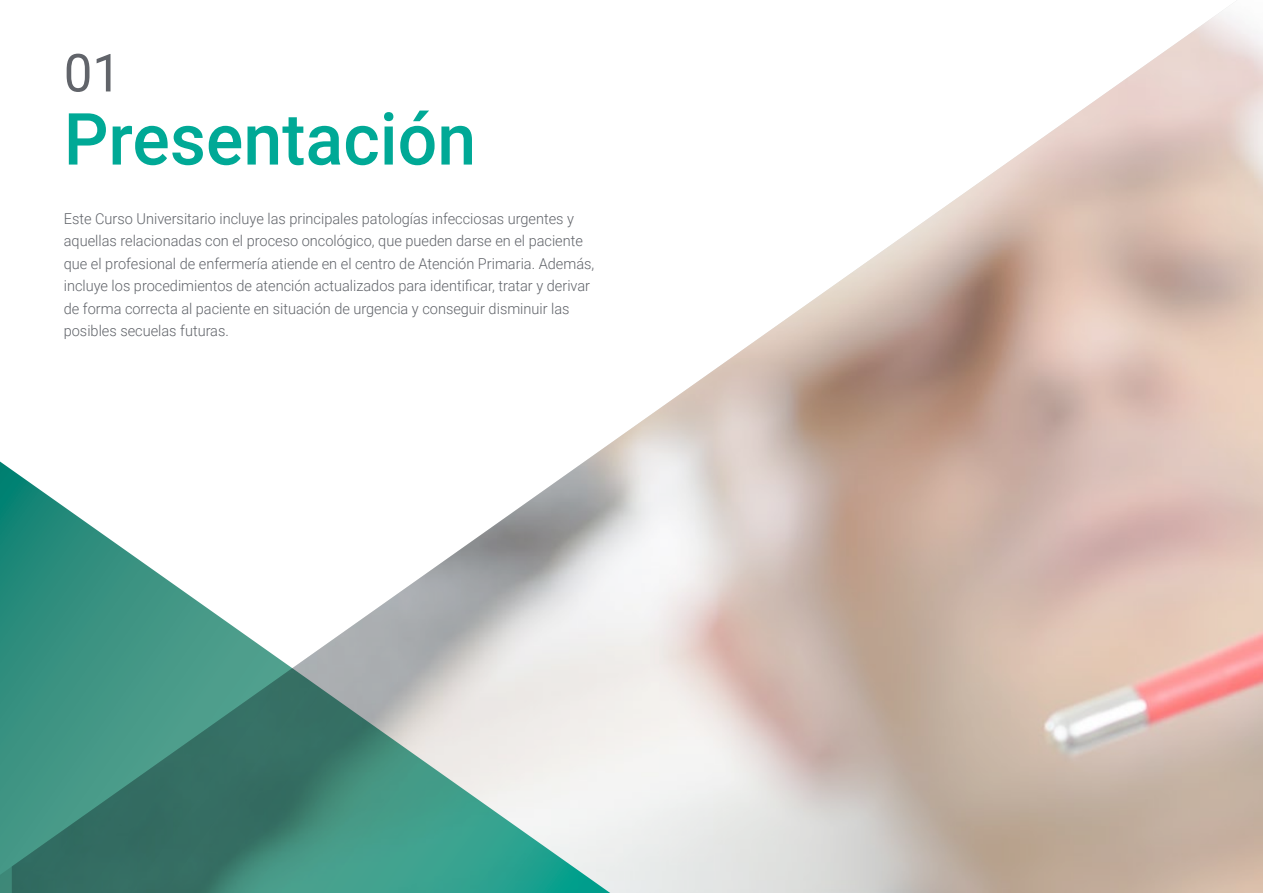
<style>
.page{position:relative;width:1263px;height:893px;background:#fff}
.page>*{position:absolute;margin:0;border:0;box-sizing:border-box;transform-origin:0 0}
.t1{font:500 72px "Roboto";color:#00a996}
.t2{font:52.5px "Roboto";color:#61646a}
.t3{font:300 15px/22.5px "Roboto";color:#61646a}
</style>
<div class="page">
<img style="left:607px;top:8px;width:656px;height:885px">
<svg style="left:0;top:446px;width:640px;height:447px"></svg>
<h2 class="t2" style="left:64px;top:36px;width:59px">01</h2>
<h1 class="t1" style="left:64px;top:89px;width:414px">Presentación</h1>
<p class="t3" style="left:64px;top:207px;width:532px">Este Curso Universitario incluye las principales patologías infecciosas urgentes y aquellas relacionadas con el proceso oncológico, que pueden darse en el paciente que el profesional de enfermería atiende en el centro de Atención Primaria. Además, incluye los procedimientos de atención actualizados para identificar, tratar y derivar de forma correcta al paciente en situación de urgencia y conseguir disminuir las posibles secuelas futuras.</p>
</div>
